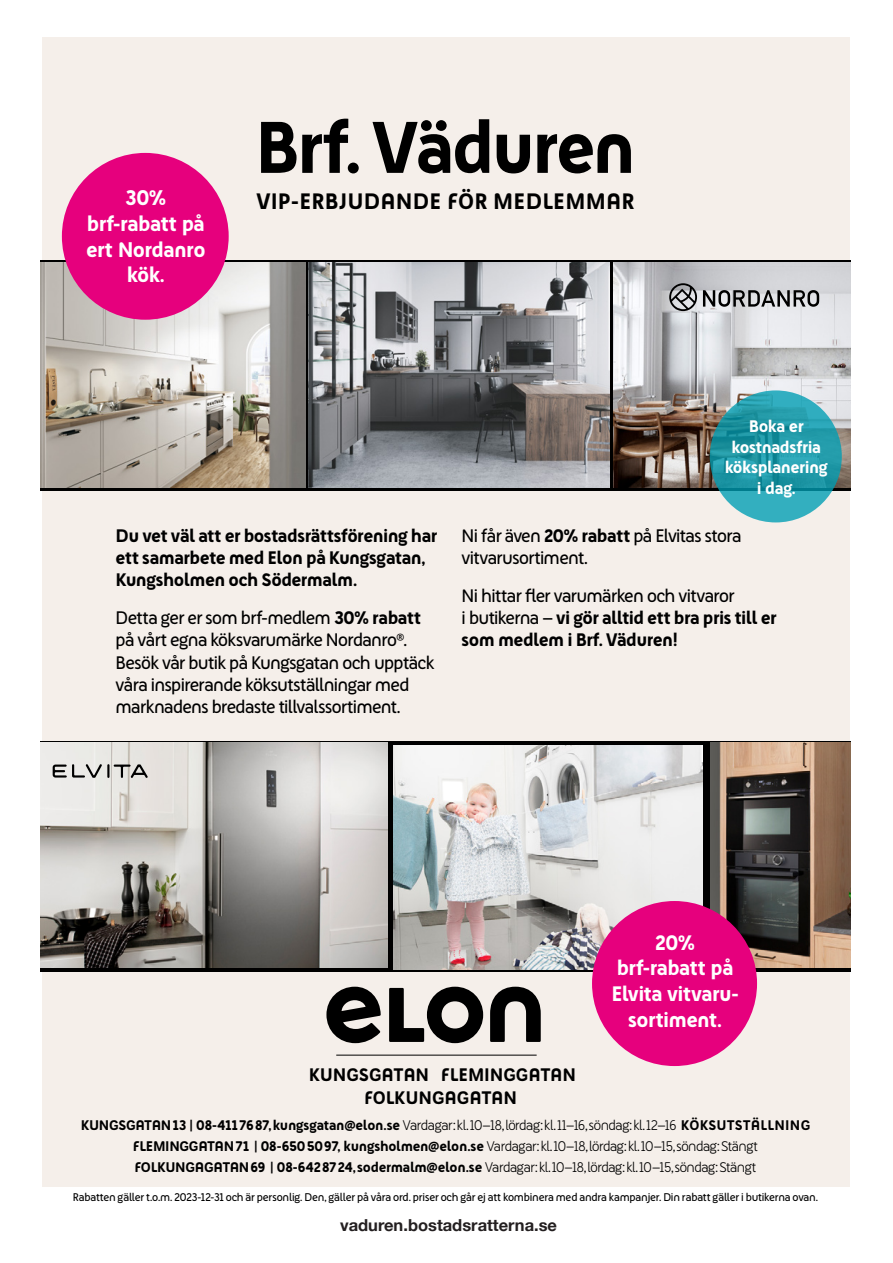
<style>
.page{position:relative;width:893px;height:1263px;background:#fff}
.page>*{position:absolute;margin:0;border:0;box-sizing:border-box;transform-origin:0 0}
.t1{font:700 74.55px "Elon Sans";letter-spacing:-.035em;color:#000}
.t2{font:700 22.8px "Elon Sans";letter-spacing:.005em;color:#000}
.t3{font:700 21.6px/26px "Elon Sans";letter-spacing:-.025em;color:#fff;text-align:center}
.t4{font:700 21.3px/25.7px "Elon Sans";letter-spacing:-.025em;color:#fff;text-align:center}
.t5{font:18.6px/22.2px "Elon Sans";letter-spacing:-.03em;color:#000}
.t6{font:700 18.6px/22.2px "Elon Sans";letter-spacing:-.02em;color:#000}
.t7{font:700 17.1px/20.5px "Elon Sans";letter-spacing:-.025em;color:#fff;text-align:center}
.t8{font:700 16.5px "Helvetica Neue";color:#231f20}
.t9{font:700 14.25px/21.1px "Elon Sans";letter-spacing:-.015em;color:#000;text-align:center}
.t10{font:11.4px "Elon Sans";letter-spacing:-.015em;color:#000}
.s1{font-weight:700}
.s2{font-weight:400}
.s3{font-weight:300}
</style>
<div class="page">
<div style="left:42px;top:37px;width:807px;height:1149px;background:#f5efea"></div>
<svg style="left:40px;top:261px;width:810px;height:230px;background:#2a2a2a"></svg>
<svg style="left:40px;top:741px;width:810px;height:230px;background:#1c1c1b"></svg>
<img style="left:40px;top:263px;width:265px;height:225px">
<img style="left:40px;top:743px;width:348px;height:225px">
<img style="left:309px;top:263px;width:300px;height:225px">
<img style="left:394px;top:745px;width:308px;height:225px">
<img style="left:613px;top:263px;width:237px;height:225px">
<img style="left:711px;top:743px;width:139px;height:225px">
<svg style="left:703px;top:290px;width:116px;height:17px"></svg>
<svg style="left:669px;top:283px;width:28px;height:28px"></svg>
<svg style="left:710px;top:390px;width:132px;height:132px;background:#249cac"></svg>
<div style="left:62px;top:153px;width:167px;height:167px;background:#e6007d;border-radius:50%"></div>
<div style="left:592px;top:901px;width:165px;height:165px;background:#e6007d;border-radius:50%"></div>
<hr style="left:336px;top:1055px;width:201px;height:1px;background:#000">
<svg style="left:326px;top:987px;width:215px;height:56px"></svg>
<svg style="left:53px;top:764px;width:95px;height:14px"></svg>
<p class="t3" style="left:86px;top:184px;width:121px">30% brf-rabatt på ert Nordanro kök.</p>
<p class="t1" style="left:255px;top:103px;width:383px">Brf. Väduren</p>
<p class="t2" style="left:256px;top:187px;width:380px">VIP-ERBJUDANDE FÖR MEDLEMMAR</p>
<p class="t7" style="left:725px;top:416px;width:104px">Boka er kostnadsfria köksplanering i dag.</p>
<p class="t6" style="left:116px;top:524px;width:323px">Du vet väl att er bostadsrättsförening har ett samarbete med Elon på Kungsgatan,<br>Kungsholmen och Södermalm.</p>
<p class="t5" style="left:116px;top:606px;width:320px">Detta ger er som brf-medlem <span class="s1">30% rabatt </span>på vårt egna köksvarumärke Nordanro®.<br>Besök vår butik på Kungsgatan och upptäck våra inspirerande köksutställningar med marknadens bredaste tillvalssortiment.</p>
<p class="t5" style="left:462px;top:524px;width:281px">Ni får även <span class="s1">20% rabatt</span> på Elvitas stora vitvarusortiment.</p>
<p class="t6" style="left:462px;top:584px;width:317px"><span class="s2">Ni hittar fler varumärken och vitvaror<br>i butikerna –</span> vi gör alltid ett bra pris till er som medlem i Brf. Väduren!</p>
<p class="t4" style="left:611px;top:929px;width:129px">20% brf-rabatt på<br>Elvita vitvaru&shy;sortiment.</p>
<p class="t6" style="left:309px;top:1063px;width:269px">KUNGSGATAN FLEMINGGATAN</p>
<p class="t9" style="left:81px;top:1114px;width:731px">KUNGSGATAN 13 | 08-411 76 87, kungsgatan@elon.se <span class="s3">Vardagar: kl. 10–18, lördag: kl. 11–16, söndag: kl. 12–16</span> KÖKSUTSTÄLLNING<br>FLEMINGGATAN 71 | 08-650 50 97, kungsholmen@elon.se <span class="s3">Vardagar: kl. 10–18, lördag: kl. 10–15, söndag: Stängt<br></span>FOLKUNGAGATAN 69 | 08-642 87 24, sodermalm@elon.se <span class="s3">Vardagar: kl. 10–18, lördag: kl. 10–15, söndag: Stängt</span></p>
<p class="t6" style="left:364px;top:1086px;width:154px">FOLKUNGAGATAN</p>
<p class="t10" style="left:73px;top:1190px;width:747px">Rabatten gäller t.o.m. 2023-12-31 och är personlig. Den, gäller på våra ord. priser och går ej att kombinera med andra kampanjer. Din rabatt gäller i butikerna ovan.</p>
<p class="t8" style="left:340px;top:1212px;width:218px">vaduren.bostadsratterna.se</p>
</div>
